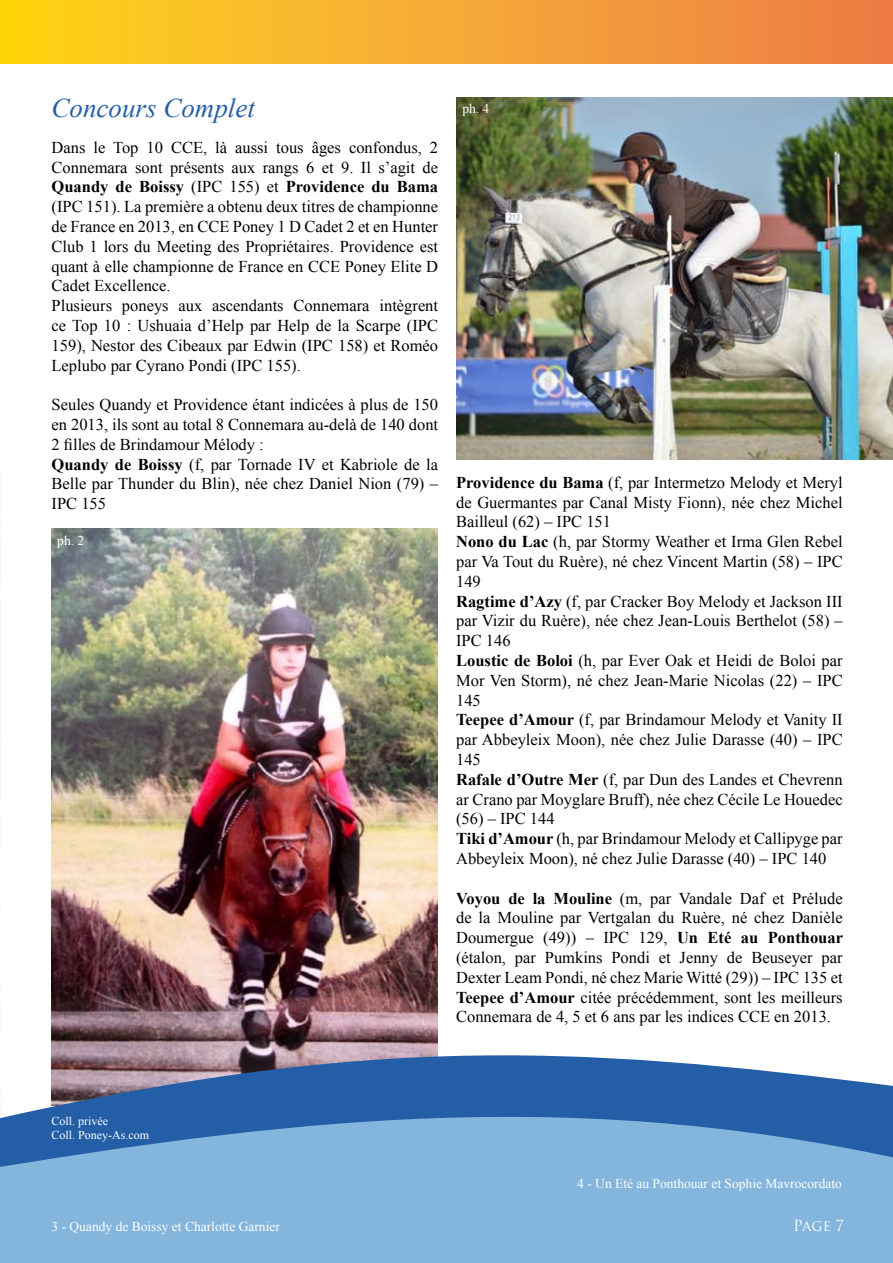
<style>
.page{position:relative;width:893px;height:1263px;background:#fff}
.page>*{position:absolute;margin:0;border:0;box-sizing:border-box;transform-origin:0 0}
.t1{font:italic 27px "Times New Roman";color:#235ea6}
.t2{font:16.5px/19.8px "Times New Roman";color:#000}
.t3{font:15px "Trajan Pro";color:#fff}
.t4{font:13.5px "Times New Roman";color:#fff}
.t5{font:12px/14.4px "Times New Roman";color:#fff}
.s1{font-weight:700}
</style>
<div class="page">
<img style="left:52px;top:529px;width:386px;height:492px">
<img style="left:457px;top:98px;width:436px;height:361px">
<svg style="left:0;top:542px;width:1px;height:284px"></svg>
<svg style="left:0;top:1021px;width:893px;height:242px;background:#7aa1ca"></svg>
<svg style="left:0;top:0;width:893px;height:63px;background:#f5a932"></svg>
<h1 class="t1" style="left:52px;top:89px;width:205px">Concours Complet</h1>
<p class="t2" style="left:52px;top:137px;width:388px">Dans le Top 10 CCE, là aussi tous âges confondus, 2<br>Connemara sont présents aux rangs 6 et 9. Il s’agit de <span class="s1">Quandy de Boissy</span> (IPC 155) et <span class="s1">Providence du Bama </span>(IPC 151). La première a obtenu deux titres de championne de France en 2013, en CCE Poney 1 D Cadet 2 et en Hunter Club 1 lors du Meeting des Propriétaires. Providence est quant à elle championne de France en CCE Poney Elite D Cadet Excellence.<br>Plusieurs poneys aux ascendants Connemara intègrent ce Top 10 : Ushuaia d’Help par Help de la Scarpe (IPC 159), Nestor des Cibeaux par Edwin (IPC 158) et Roméo Leplubo par Cyrano Pondi (IPC 155).</p>
<p class="t2" style="left:52px;top:395px;width:388px">Seules Quandy et Providence étant indicées à plus de 150 en 2013, ils sont au total 8 Connemara au-delà de 140 dont 2 filles de Brindamour Mélody :<br><span class="s1">Quandy de Boissy</span> (f, par Tornade IV et Kabriole de la Belle par Thunder du Blin), née chez Daniel Nion (79) – IPC 155</p>
<p class="t4" style="left:57px;top:532px;width:28px">ph. 2</p>
<p class="t4" style="left:462px;top:99px;width:28px">ph. 4</p>
<p class="t2" style="left:456px;top:472px;width:388px"><span class="s1">Providence du Bama</span> (f, par Intermetzo Melody et Meryl de Guermantes par Canal Misty Fionn), née chez Michel Bailleul (62) – IPC 151<br><span class="s1">Nono du Lac</span> (h, par Stormy Weather et Irma Glen Rebel par Va Tout du Ruère), né chez Vincent Martin (58) – IPC 149<br><span class="s1">Ragtime d’Azy</span> (f, par Cracker Boy Melody et Jackson III par Vizir du Ruère), née chez Jean-Louis Berthelot (58) – IPC 146<br><span class="s1">Loustic de Boloi</span> (h, par Ever Oak et Heidi de Boloi par Mor Ven Storm), né chez Jean-Marie Nicolas (22) – IPC 145<br><span class="s1">Teepee d’Amour</span> (f, par Brindamour Melody et Vanity II par Abbeyleix Moon), née chez Julie Darasse (40) – IPC 145<br><span class="s1">Rafale d’Outre Mer</span> (f, par Dun des Landes et Chevrenn ar Crano par Moyglare Bruff), née chez Cécile Le Houedec (56) – IPC 144<br><span class="s1">Tiki d’Amour</span> (h, par Brindamour Melody et Callipyge par Abbeyleix Moon), né chez Julie Darasse (40) – IPC 140</p>
<p class="t2" style="left:456px;top:888px;width:388px;text-align:justify"><span class="s1">Voyou de la Mouline</span> (m, par Vandale Daf et Prélude de la Mouline par Vertgalan du Ruère, né chez Danièle Doumergue (49)) – IPC 129, <span class="s1">Un Eté au Ponthouar </span>(étalon, par Pumkins Pondi et Jenny de Beuseyer par Dexter Leam Pondi, né chez Marie Witté (29)) – IPC 135 et <span class="s1">Teepee d’Amour</span> citée précédemment, sont les meilleurs Connemara de 4, 5 et 6 ans par les indices CCE en 2013.</p>
<p class="t5" style="left:52px;top:1113px;width:99px">Coll. privée<br>Coll. Poney-As.com</p>
<p class="t4" style="left:52px;top:1217px;width:230px">3 - Quandy de Boissy et Charlotte Garnier</p>
<p class="t4" style="left:577px;top:1175px;width:266px">4 - Un Eté au Ponthouar et Sophie Mavrocordato</p>
<p class="t3" style="left:793px;top:1216px;width:52px">Page 7</p>
</div>
